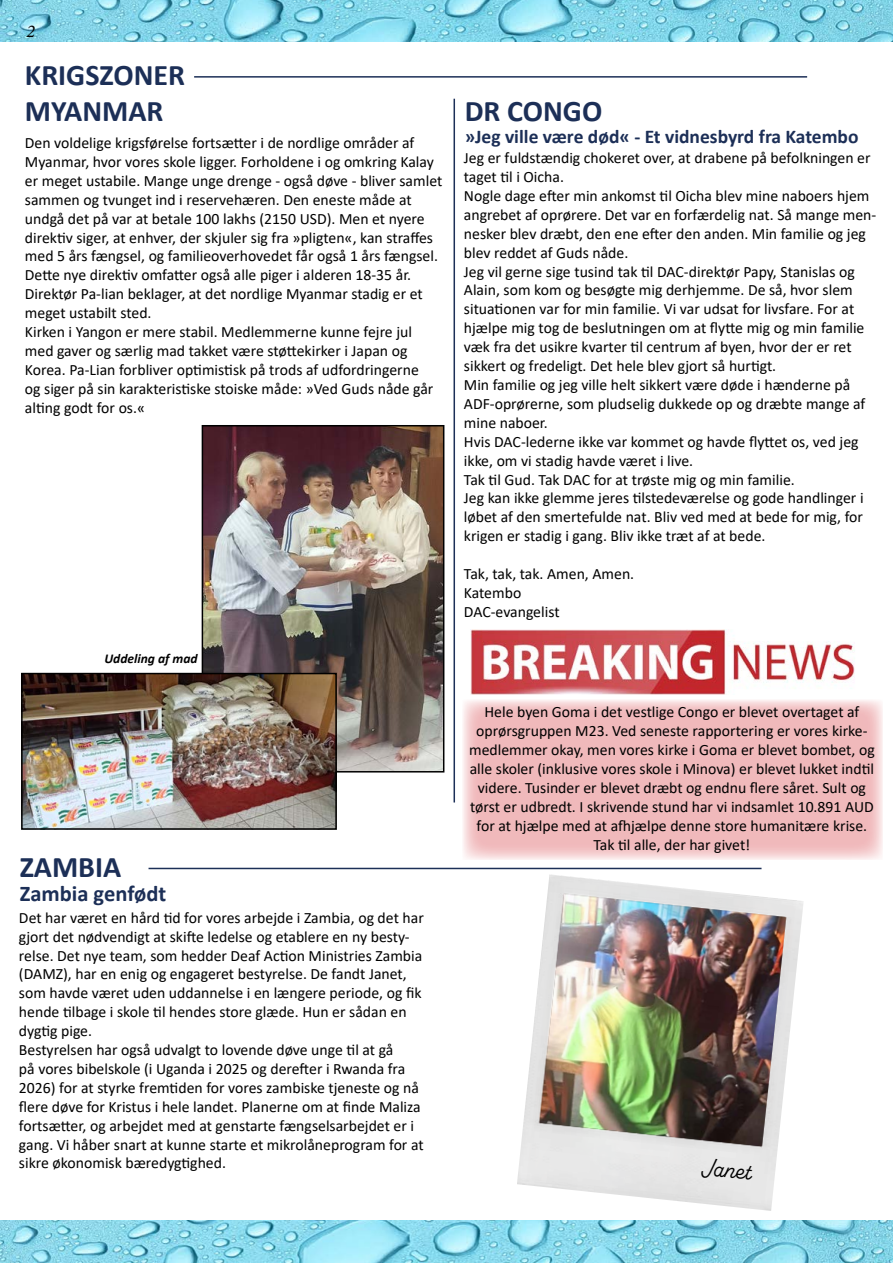
<style>
.page{position:relative;width:893px;height:1263px;background:#fff}
.page>*{position:absolute;margin:0;border:0;box-sizing:border-box;transform-origin:0 0}
.t1{font:700 30px "Calibri";color:#1c2f57}
.t2{font:25.5px "Alkaline";color:#000}
.t3{font:700 22.5px "Calibri";color:#1c2f57}
.t4{font:700 19.5px "Calibri";color:#1c2f57}
.t5{font:italic 18px "Minion Pro";color:#000}
.t6{font:15.75px/18.9px "Calibri";color:#000}
.t7{font:italic 700 13.5px "Calibri";color:#000}
</style>
<div class="page">
<svg style="left:463px;top:700px;width:420px;height:160px;background:#f1bec0"></svg>
<img style="left:0;top:0;width:893px;height:42px">
<img style="left:1px;top:1220px;width:892px;height:43px">
<hr style="left:194px;top:76px;width:613px;height:2px;background:#1c2f57">
<hr style="left:453px;top:99px;width:2px;height:703px;background:#1c2f57">
<img style="left:470px;top:629px;width:385px;height:66px">
<img style="left:205px;top:428px;width:236px;height:341px">
<div style="left:202px;top:425px;width:242px;height:347px;border:2px solid #000"></div>
<img style="left:24px;top:676px;width:310px;height:151px">
<div style="left:21px;top:673px;width:316px;height:157px;border:2px solid #000"></div>
<hr style="left:149px;top:868px;width:612px;height:1px;background:#1c2f57">
<img style="left:517px;top:874px;width:286px;height:337px">
<p class="t5" style="left:27px;top:19px;width:10px">2</p>
<h1 class="t1" style="left:25px;top:54px;width:162px">KRIGSZONER</h1>
<h1 class="t1" style="left:25px;top:90px;width:140px">MYANMAR</h1>
<p class="t6" style="left:25px;top:133px;width:419px">Den voldelige krigsførelse fortsætter i de nordlige områder af Myanmar, hvor vores skole ligger. Forholdene i og omkring Kalay er meget ustabile. Mange unge drenge - også døve - bliver samlet sammen og tvunget ind i reservehæren. Den eneste måde at undgå det på var at betale 100 lakhs (2150 USD). Men et nyere direktiv siger, at enhver, der skjuler sig fra »pligten«, kan straffes med 5 års fængsel, og familieoverhovedet får også 1 års fængsel.<br>Dette nye direktiv omfatter også alle piger i alderen 18-35 år.<br>Direktør Pa-lian beklager, at det nordlige Myanmar stadig er et meget ustabilt sted.<br>Kirken i Yangon er mere stabil. Medlemmerne kunne fejre jul med gaver og særlig mad takket være støttekirker i Japan og Korea. Pa-Lian forbliver optimistisk på trods af udfordringerne<br>og siger på sin karakteristiske stoiske måde: »Ved Guds nåde går alting godt for os.«</p>
<p class="t7" style="left:104px;top:649px;width:95px">Uddeling af mad</p>
<h1 class="t1" style="left:20px;top:846px;width:103px">ZAMBIA</h1>
<p class="t6" style="left:19px;top:908px;width:406px">Det har været en hård tid for vores arbejde i Zambia, og det har gjort det nødvendigt at skifte ledelse og etablere en ny besty&shy;relse. Det nye team, som hedder Deaf Action Ministries Zambia (DAMZ), har en enig og engageret bestyrelse. De fandt Janet, som havde været uden uddannelse i en længere periode, og fik hende tilbage i skole til hendes store glæde. Hun er sådan en dygtig pige.<br>Bestyrelsen har også udvalgt to lovende døve unge til at gå<br>på vores bibelskole (i Uganda i 2025 og derefter i Rwanda fra 2026) for at styrke fremtiden for vores zambiske tjeneste og nå flere døve for Kristus i hele landet. Planerne om at finde Maliza fortsætter, og arbejdet med at genstarte fængselsarbejdet er i gang. Vi håber snart at kunne starte et mikrolåneprogram for at sikre økonomisk bæredygtighed.</p>
<h3 class="t3" style="left:20px;top:878px;width:148px">Zambia genfødt</h3>
<h1 class="t1" style="left:465px;top:90px;width:139px">DR CONGO</h1>
<p class="t6" style="left:464px;top:148px;width:414px">Jeg er fuldstændig chokeret over, at drabene på befolkningen er taget til i Oicha.<br>Nogle dage efter min ankomst til Oicha blev mine naboers hjem angrebet af oprørere. Det var en forfærdelig nat. Så mange men&shy;nesker blev dræbt, den ene efter den anden. Min familie og jeg blev reddet af Guds nåde.<br>Jeg vil gerne sige tusind tak til DAC-direktør Papy, Stanislas og Alain, som kom og besøgte mig derhjemme. De så, hvor slem situationen var for min familie. Vi var udsat for livsfare. For at hjælpe mig tog de beslutningen om at flytte mig og min familie væk fra det usikre kvarter til centrum af byen, hvor der er ret sikkert og fredeligt. Det hele blev gjort så hurtigt.<br>Min familie og jeg ville helt sikkert være døde i hænderne på ADF-oprørerne, som pludselig dukkede op og dræbte mange af mine naboer.<br>Hvis DAC-lederne ikke var kommet og havde flyttet os, ved jeg ikke, om vi stadig havde været i live.<br>Tak til Gud. Tak DAC for at trøste mig og min familie.<br>Jeg kan ikke glemme jeres tilstedeværelse og gode handlinger i løbet af den smertefulde nat. Bliv ved med at bede for mig, for krigen er stadig i gang. Bliv ikke træt af at bede.</p>
<p class="t6" style="left:464px;top:564px;width:172px">Tak, tak, tak. Amen, Amen.<br>Katembo<br>DAC-evangelist</p>
<p class="t4" style="left:465px;top:123px;width:395px">»Jeg ville være død« - Et vidnesbyrd fra Katembo</p>
<p class="t6" style="left:469px;top:702px;width:407px;text-align:center">Hele byen Goma i det vestlige Congo er blevet overtaget af oprørsgruppen M23. Ved seneste rapportering er vores kirke&shy;medlemmer okay, men vores kirke i Goma er blevet bombet, og alle skoler (inklusive vores skole i Minova) er blevet lukket indtil videre. Tusinder er blevet dræbt og endnu flere såret. Sult og tørst er udbredt. I skrivende stund har vi indsamlet 10.891 AUD for at hjælpe med at afhjælpe denne store humanitære krise.<br>Tak til alle, der har givet!</p>
<h2 class="t2" style="left:704px;top:1151px;width:50px;rotate:6deg">Janet</h2>
</div>
